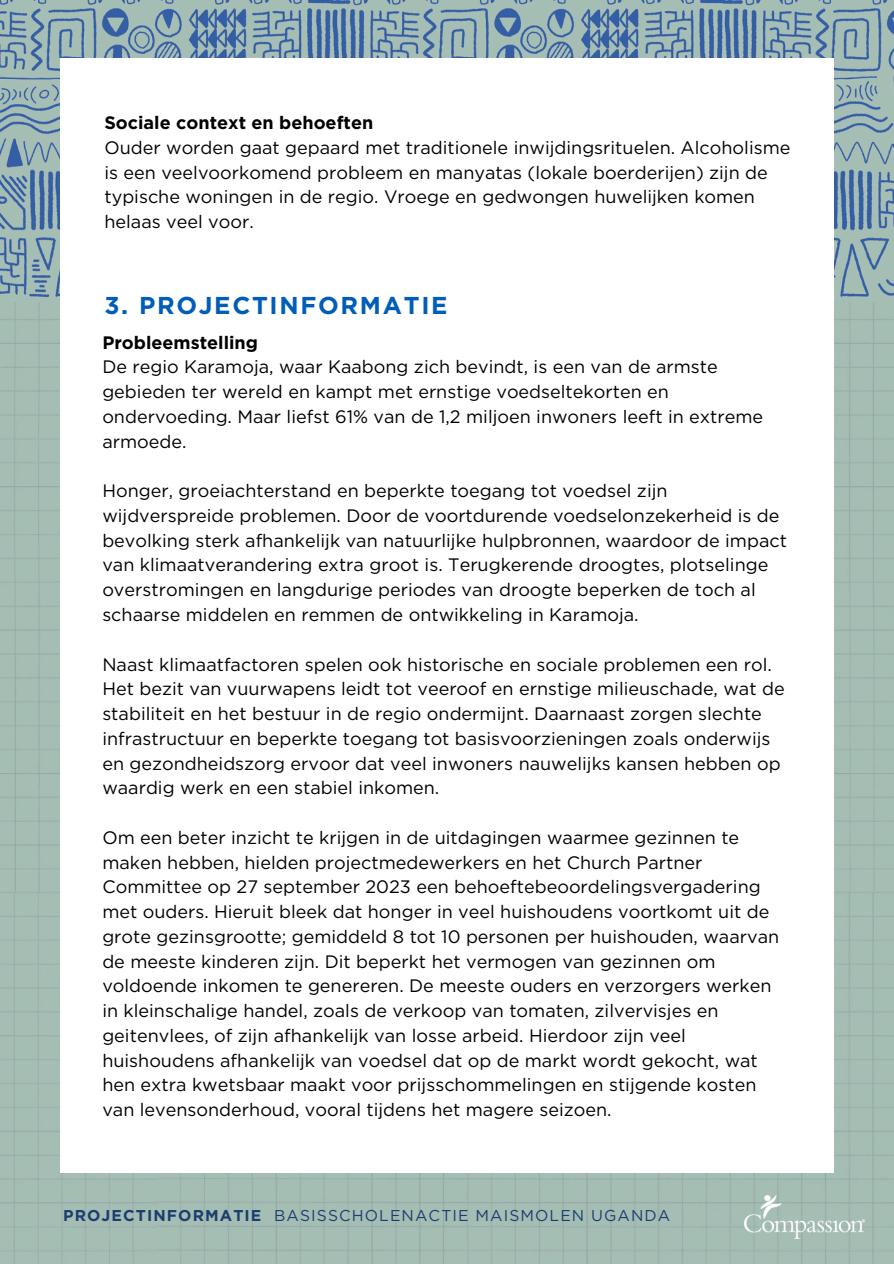
<style>
.page{position:relative;width:894px;height:1264px;background:#fff}
.page>*{position:absolute;margin:0;border:0;box-sizing:border-box;transform-origin:0 0}
.t1{font:700 24.45px "Gotham";letter-spacing:.07em;color:#005eb8}
.t2{font:18px/24.8px "Gotham";color:#000}
.t3{font:15.6px "Gotham";letter-spacing:.07em;color:#1b3e6f}
.s1{font-weight:700}
</style>
<div class="page">
<img style="left:0;top:301px;width:893px;height:962px">
<img style="left:0;top:0;width:893px;height:301px">
<div style="left:60px;top:59px;width:773px;height:1113px;background:#fff"></div>
<img style="left:744px;top:1195px;width:120px;height:43px">
<h2 class="t2" style="left:104px;top:110px;width:687px"><span class="s1">Sociale context en behoeften<br></span>Ouder worden gaat gepaard met traditionele inwijdingsrituelen. Alcoholisme is een veelvoorkomend probleem en manyatas (lokale boerderijen) zijn de typische woningen in de regio. Vroege en gedwongen huwelijken komen helaas veel voor.</h2>
<h2 class="t1" style="left:104px;top:290px;width:344px">3. PROJECTINFORMATIE</h2>
<h1 class="t2" style="left:102px;top:330px;width:662px"><span class="s1">Probleemstelling<br></span>De regio Karamoja, waar Kaabong zich bevindt, is een van de armste gebieden ter wereld en kampt met ernstige voedseltekorten en ondervoeding. Maar liefst 61% van de 1,2 miljoen inwoners leeft in extreme armoede.</h1>
<h2 class="t2" style="left:102px;top:478px;width:686px">Honger, groeiachterstand en beperkte toegang tot voedsel zijn wijdverspreide problemen. Door de voortdurende voedselonzekerheid is de bevolking sterk afhankelijk van natuurlijke hulpbronnen, waardoor de impact van klimaatverandering extra groot is. Terugkerende droogtes, plotselinge overstromingen en langdurige periodes van droogte beperken de toch al schaarse middelen en remmen de ontwikkeling in Karamoja.</h2>
<h2 class="t2" style="left:102px;top:651px;width:683px">Naast klimaatfactoren spelen ook historische en sociale problemen een rol.<br>Het bezit van vuurwapens leidt tot veeroof en ernstige milieuschade, wat de stabiliteit en het bestuur in de regio ondermijnt. Daarnaast zorgen slechte infrastructuur en beperkte toegang tot basisvoorzieningen zoals onderwijs en gezondheidszorg ervoor dat veel inwoners nauwelijks kansen hebben op waardig werk en een stabiel inkomen.</h2>
<h2 class="t2" style="left:102px;top:825px;width:678px">Om een beter inzicht te krijgen in de uitdagingen waarmee gezinnen te maken hebben, hielden projectmedewerkers en het Church Partner Committee op 27 september 2023 een behoeftebeoordelingsvergadering met ouders. Hieruit bleek dat honger in veel huishoudens voortkomt uit de grote gezinsgrootte; gemiddeld 8 tot 10 personen per huishouden, waarvan de meeste kinderen zijn. Dit beperkt het vermogen van gezinnen om voldoende inkomen te genereren. De meeste ouders en verzorgers werken in kleinschalige handel, zoals de verkoop van tomaten, zilvervisjes en geitenvlees, of zijn afhankelijk van losse arbeid. Hierdoor zijn veel huishoudens afhankelijk van voedsel dat op de markt wordt gekocht, wat hen extra kwetsbaar maakt voor prijsschommelingen en stijgende kosten van levensonderhoud, vooral tijdens het magere seizoen.</h2>
<p class="t3" style="left:63px;top:1206px;width:608px"><span class="s1">PROJECTINFORMATIE</span> BASISSCHOLENACTIE MAISMOLEN UGANDA</p>
</div>
